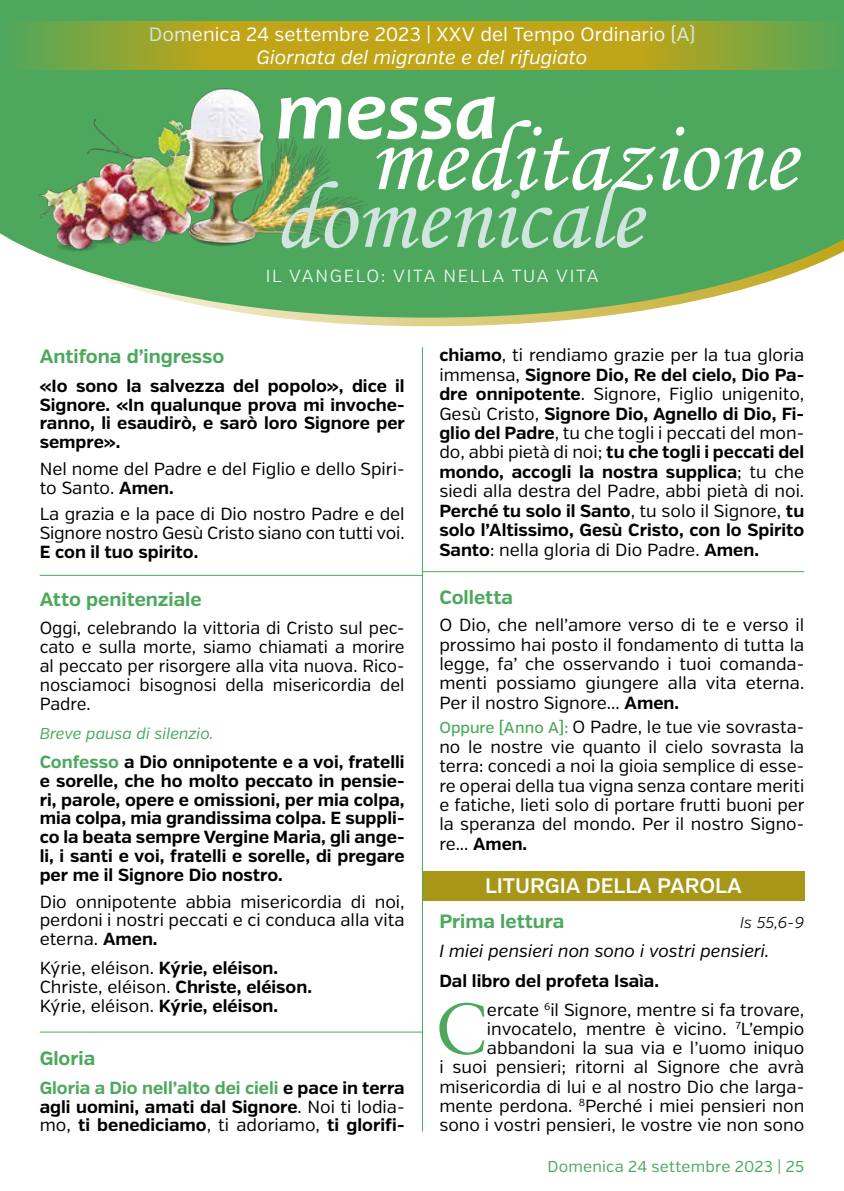
<style>
.page{position:relative;width:844px;height:1191px;background:#fff}
.page>*{position:absolute;margin:0;border:0;box-sizing:border-box;transform-origin:0 0}
.t1{font:italic 700 85.58px "Candara";color:#fff}
.t2{font:71.58px "Sabon";color:#4da85e}
.t3{font:600 21px "Verb";color:#fff}
.t4{font:700 19.25px "Verb";color:#4da85e}
.t5{font:19.25px "Verb";color:#fff}
.t6{font:italic 19.25px "Verb";color:#fff}
.t7{font:17.5px/18.9px "Verb";color:#000;text-align:justify}
.t8{font:700 17.5px/18.9px "Verb";color:#000;text-align:justify}
.t9{font:italic 17.5px "Verb";color:#000}
.t10{font:300 17.5px "Verb";letter-spacing:.1em;color:#fff}
.t11{font:15.75px "Verb";letter-spacing:.01em;color:#4da85e}
.t12{font:italic 15.75px "Verb";color:#4da85e}
.t13{font:italic 300 15.75px "Verb";color:#000}
.s1{font-weight:700}
.s2{color:#4da85e}
.s3{font-weight:400}
.s4{font-weight:500;font-size:15.75px;color:#4da85e}
</style>
<div class="page">
<hr style="left:40px;top:575px;width:382px;height:1px;background:#4da85e">
<hr style="left:40px;top:1031px;width:382px;height:1px;background:#4da85e">
<hr style="left:422px;top:571px;width:382px;height:1px;background:#4da85e">
<div style="left:422px;top:871px;width:382px;height:30px;background:#a89618"></div>
<hr style="left:422px;top:347px;width:1px;height:784px;background:#4da85e">
<svg style="left:273px;top:317px;width:322px;height:9px"></svg>
<svg style="left:0;top:0;width:843px;height:317px;background:#6bb473"></svg>
<img style="left:14px;top:83px;width:362px;height:181px">
<svg style="left:281px;top:120px;width:519px;height:128px;background:#6db67a"></svg>
<svg style="left:0;top:21px;width:843px;height:48px;background:#a3a528"></svg>
<p class="t5" style="left:149px;top:23px;width:547px">Domenica 24 settembre 2023 | XXV del Tempo Ordinario (A)</p>
<p class="t6" style="left:256px;top:46px;width:332px">Giornata del migrante e del rifugiato</p>
<h1 class="t1" style="left:275px;top:57px;width:223px">messa</h1>
<p class="t10" style="left:265px;top:265px;width:334px">IL VANGELO: VITA NELLA TUA VITA</p>
<p class="t4" style="left:40px;top:344px;width:186px">Antifona d’ingresso</p>
<p class="t8" style="left:40px;top:376px;width:366px">«Io sono la salvezza del popolo», dice il Signore. «In qualunque prova mi invoche&shy;ranno, li esaudirò, e sarò loro Signore per sempre».</p>
<p class="t7" style="left:40px;top:459px;width:366px">Nel nome del Padre e del Figlio e dello Spiri&shy;to Santo. <span class="s1">Amen.</span></p>
<p class="t7" style="left:40px;top:504px;width:366px">La grazia e la pace di Dio nostro Padre e del<br>Signore nostro Gesù Cristo siano con tutti voi.</p>
<p class="t8" style="left:40px;top:542px;width:160px">E con il tuo spirito.</p>
<p class="t4" style="left:40px;top:587px;width:163px">Atto penitenziale</p>
<p class="t7" style="left:40px;top:619px;width:366px">Oggi, celebrando la vittoria di Cristo sul pec&shy;cato e sulla morte, siamo chiamati a morire al peccato per risorgere alla vita nuova. Rico&shy;nosciamoci bisognosi della misericordia del Padre.</p>
<p class="t12" style="left:40px;top:724px;width:175px">Breve pausa di silenzio.</p>
<p class="t8" style="left:40px;top:752px;width:366px"><span class="s2">Confesso</span> a Dio onnipotente e a voi, fratelli e sorelle, che ho molto peccato in pensie&shy;ri, parole, opere e omissioni, per mia colpa, mia colpa, mia grandissima colpa. E suppli&shy;co la beata sempre Vergine Maria, gli ange&shy;li, i santi e voi, fratelli e sorelle, di pregare per me il Signore Dio nostro.</p>
<p class="t7" style="left:40px;top:892px;width:366px">Dio onnipotente abbia misericordia di noi, perdoni i nostri peccati e ci conduca alla vita eterna. <span class="s1">Amen.</span></p>
<p class="t7" style="left:40px;top:959px;width:274px;text-align:left">Kýrie, eléison. <span class="s1">Kýrie, eléison.<br></span>Christe, eléison. <span class="s1">Christe, eléison.<br></span>Kýrie, eléison. <span class="s1">Kýrie, eléison.</span></p>
<p class="t4" style="left:40px;top:1046px;width:57px">Gloria</p>
<p class="t8" style="left:40px;top:1078px;width:366px"><span class="s2">Gloria a Dio nell’alto dei cieli</span> e pace in terra agli uomini, amati dal Signore<span class="s3">. Noi ti lodia&shy;mo,</span> ti benediciamo<span class="s3">, ti adoriamo,</span> ti glorifi-</p>
<p class="t8" style="left:439px;top:346px;width:366px;line-height:19.4px">chiamo<span class="s3">, ti rendiamo grazie per la tua gloria immensa,</span> Signore Dio, Re del cielo, Dio Pa&shy;dre onnipotente<span class="s3">. Signore, Figlio unigenito, Gesù Cristo,</span> Signore Dio, Agnello di Dio, Fi&shy;glio del Padre<span class="s3">, tu che togli i peccati del mon&shy;do, abbi pietà di noi;</span> tu che togli i peccati del mondo, accogli la nostra supplica<span class="s3">; tu che siedi alla destra del Padre, abbi pietà di noi.<br></span>Perché tu solo il Santo<span class="s3">, tu solo il Signore,</span> tu solo l’Altissimo, Gesù Cristo, con lo Spirito Santo<span class="s3">: nella gloria di Dio Padre.</span> Amen.</p>
<p class="t4" style="left:439px;top:586px;width:75px">Colletta</p>
<p class="t7" style="left:439px;top:615px;width:366px;line-height:19.4px">O Dio, che nell’amore verso di te e verso il prossimo hai posto il fondamento di tutta la legge, fa’ che osservando i tuoi comanda&shy;menti possiamo giungere alla vita eterna.<br>Per il nostro Signore... <span class="s1">Amen.</span></p>
<p class="t7" style="left:439px;top:717px;width:366px;line-height:19.4px"><span class="s4">Oppure [Anno A]:</span> O Padre, le tue vie sovrasta&shy;no le nostre vie quanto il cielo sovrasta la terra: concedi a noi la gioia semplice di esse&shy;re operai della tua vigna senza contare meriti e fatiche, lieti solo di portare frutti buoni per la speranza del mondo. Per il nostro Signo&shy;re... <span class="s1">Amen.</span></p>
<p class="t3" style="left:485px;top:873px;width:258px">LITURGIA DELLA PAROLA</p>
<p class="t4" style="left:439px;top:909px;width:126px">Prima lettura</p>
<p class="t13" style="left:739px;top:913px;width:66px">Is 55,6-9</p>
<p class="t9" style="left:439px;top:940px;width:331px">I miei pensieri non sono i vostri pensieri.</p>
<p class="t8" style="left:439px;top:971px;width:221px">Dal libro del profeta Isaìa.</p>
<h2 class="t2" style="left:435px;top:986px;width:53px">C</h2>
<p class="t7" style="left:439px;top:1000px;width:366px;text-align:right">ercate <sup>6</sup>il Signore, mentre si fa trovare, invocatelo, mentre è vicino. <sup>7</sup>L’empio abbandoni la sua via e l’uomo iniquo<br>i suoi pensieri; ritorni al Signore che avrà misericordia di lui e al nostro Dio che larga&shy;mente perdona. <sup>8</sup>Perché i miei pensieri non sono i vostri pensieri, le vostre vie non sono</p>
<p class="t11" style="left:547px;top:1157px;width:258px">Domenica 24 settembre 2023 | 25</p>
</div>
